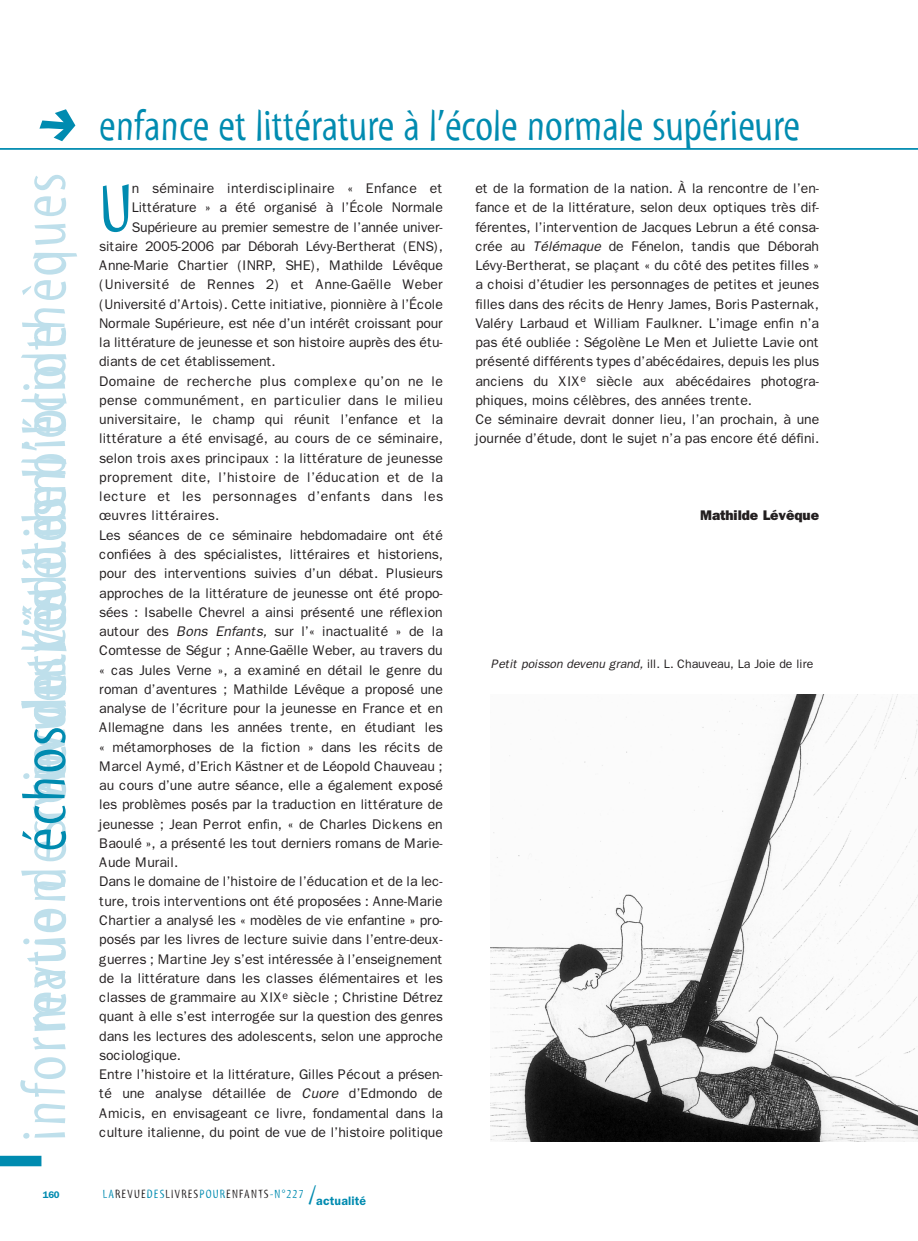
<style>
.page{position:relative;width:918px;height:1241px;background:#fff}
.page>*{position:absolute;margin:0;border:0;box-sizing:border-box;transform-origin:0 0}
.t1{font:87.5px "Ale Signs LL";color:#008bb0}
.t2{font:68.95px "Myriad Tilt";color:#008bb0}
.t3{font:63px "Myriad Tilt";letter-spacing:.04em;color:#bedfeb}
.t4{font:43.75px "Myriad Tilt";color:#008bb0}
.t5{font:14px/19.2px "Franklin Gothic";letter-spacing:-.005em;color:#231f20}
.t6{font:14px "Franklin Gothic";letter-spacing:.02em;color:#231f20}
.t7{font:14px "Franklin Gothic";letter-spacing:.035em;color:#231f20}
.t8{font:800 14px "Franklin Gothic";letter-spacing:-.005em;color:#231f20}
.t9{font:12.25px "Franklin Gothic";letter-spacing:-.005em;color:#231f20}
.t10{font:12.25px "Myriad Tilt";letter-spacing:.1em;color:#231f20}
.t11{font:600 9.62px "Franklin Gothic";color:#008bb0}
.s1{color:#008bb0}
.s2{font-style:italic}
.s3{font-size:26.25px;color:#008bb0}
.s4{font-family:"Franklin Gothic";font-weight:600;color:#008bb0}
</style>
<div class="page">
<hr style="left:0;top:148px;width:918px;height:2px;background:#008bb0">
<div style="left:0;top:1155px;width:41px;height:11px;background:#008bb0"></div>
<img style="left:491px;top:694px;width:426px;height:446px">
<h1 class="t1" style="left:29px;top:70px;width:58px">i</h1>
<h3 class="t3" style="left:21px;top:1031px;width:860px;rotate:-90deg">revue des revuesvie des bibliothèques</h3>
<h3 class="t3" style="left:21px;top:693px;width:371px;rotate:-90deg">u côté de l’école</h3>
<h3 class="t3" style="left:21px;top:806px;width:339px;rotate:-90deg">vie d l’édition</h3>
<h3 class="t3" style="left:21px;top:821px;width:235px;rotate:-90deg">rencontres</h3>
<h3 class="t3" style="left:21px;top:1140px;width:416px;rotate:-90deg">information <span class="s1">échos</span></h3>
<p class="t11" style="left:43px;top:1188px;width:18px">160</p>
<h3 class="t4" style="left:99px;top:109px;width:702px">enfance et littérature à l’école normale supérieure</h3>
<h2 class="t2" style="left:99px;top:183px;width:35px">U</h2>
<p class="t5" style="left:132px;top:178px;width:312px">n séminaire interdisciplinaire « Enfance et</p>
<p class="t5" style="left:132px;top:198px;width:312px">Littérature » a été organisé à l’École Normale</p>
<p class="t5" style="left:132px;top:217px;width:313px">Supérieure au premier semestre de l’année univer-</p>
<p class="t5" style="left:99px;top:236px;width:345px">sitaire 2005-2006 par Déborah Lévy-Bertherat (ENS),</p>
<p class="t5" style="left:99px;top:255px;width:345px">Anne-Marie Chartier (INRP, SHE), Mathilde Lévêque</p>
<p class="t5" style="left:99px;top:275px;width:345px">(Université de Rennes 2) et Anne-Gaëlle Weber</p>
<p class="t5" style="left:99px;top:294px;width:345px">(Université d’Artois). Cette initiative, pionnière à l’École</p>
<p class="t5" style="left:99px;top:313px;width:345px">Normale Supérieure, est née d’un intérêt croissant pour</p>
<p class="t5" style="left:99px;top:332px;width:345px">la littérature de jeunesse et son histoire auprès des étu-</p>
<p class="t5" style="left:99px;top:352px;width:178px">diants de cet établissement.</p>
<p class="t6" style="left:99px;top:372px;width:345px">Domaine de recherche plus complexe qu’on ne le</p>
<p class="t6" style="left:99px;top:392px;width:345px">pense communément, en particulier dans le milieu</p>
<p class="t5" style="left:99px;top:409px;width:345px">universitaire, le champ qui réunit l’enfance et la</p>
<p class="t5" style="left:99px;top:429px;width:345px">littérature a été envisagé, au cours de ce séminaire,</p>
<p class="t5" style="left:99px;top:448px;width:345px">selon trois axes principaux : la littérature de jeunesse</p>
<p class="t6" style="left:99px;top:469px;width:345px">proprement dite, l’histoire de l’éducation et de la</p>
<p class="t7" style="left:99px;top:488px;width:345px">lecture et les personnages d’enfants dans les</p>
<p class="t6" style="left:99px;top:507px;width:122px">œuvres littéraires.</p>
<p class="t5" style="left:99px;top:525px;width:345px">Les séances de ce séminaire hebdomadaire ont été</p>
<p class="t5" style="left:99px;top:544px;width:345px">confiées à des spécialistes, littéraires et historiens,</p>
<p class="t5" style="left:99px;top:563px;width:345px">pour des interventions suivies d’un débat. Plusieurs</p>
<p class="t5" style="left:99px;top:583px;width:345px">approches de la littérature de jeunesse ont été propo-</p>
<p class="t5" style="left:99px;top:602px;width:345px">sées : Isabelle Chevrel a ainsi présenté une réflexion</p>
<p class="t5" style="left:99px;top:621px;width:345px">autour des <span class="s2">Bons Enfants,</span> sur l’« inactualité » de la</p>
<p class="t5" style="left:99px;top:640px;width:345px">Comtesse de Ségur ; Anne-Gaëlle Weber, au travers du</p>
<p class="t5" style="left:99px;top:660px;width:345px">« cas Jules Verne », a examiné en détail le genre du</p>
<p class="t5" style="left:99px;top:679px;width:345px">roman d’aventures ; Mathilde Lévêque a proposé une</p>
<p class="t5" style="left:99px;top:698px;width:345px">analyse de l’écriture pour la jeunesse en France et en</p>
<p class="t5" style="left:99px;top:717px;width:345px">Allemagne dans les années trente, en étudiant les</p>
<p class="t5" style="left:99px;top:737px;width:345px">« métamorphoses de la fiction » dans les récits de</p>
<p class="t5" style="left:99px;top:756px;width:345px">Marcel Aymé, d’Erich Kästner et de Léopold Chauveau ;</p>
<p class="t5" style="left:99px;top:775px;width:345px">au cours d’une autre séance, elle a également exposé</p>
<p class="t5" style="left:99px;top:794px;width:345px">les problèmes posés par la traduction en littérature de</p>
<p class="t5" style="left:99px;top:814px;width:345px">jeunesse ; Jean Perrot enfin, « de Charles Dickens en</p>
<p class="t5" style="left:99px;top:833px;width:345px">Baoulé », a présenté les tout derniers romans de Marie-</p>
<p class="t5" style="left:99px;top:852px;width:81px">Aude Murail.</p>
<p class="t5" style="left:99px;top:871px;width:345px">Dans le domaine de l’histoire de l’éducation et de la lec-</p>
<p class="t5" style="left:99px;top:891px;width:345px">ture, trois interventions ont été proposées : Anne-Marie</p>
<p class="t5" style="left:99px;top:910px;width:345px">Chartier a analysé les « modèles de vie enfantine » pro-</p>
<p class="t5" style="left:99px;top:929px;width:345px">posés par les livres de lecture suivie dans l’entre-deux-</p>
<p class="t5" style="left:99px;top:948px;width:345px">guerres ; Martine Jey s’est intéressée à l’enseignement</p>
<p class="t5" style="left:99px;top:968px;width:345px">de la littérature dans les classes élémentaires et les</p>
<p class="t5" style="left:99px;top:987px;width:345px">classes de grammaire au XIX<sup>e</sup> siècle ; Christine Détrez</p>
<p class="t5" style="left:99px;top:1006px;width:345px">quant à elle s’est interrogée sur la question des genres</p>
<p class="t5" style="left:99px;top:1025px;width:345px">dans les lectures des adolescents, selon une approche</p>
<p class="t5" style="left:99px;top:1045px;width:83px">sociologique.</p>
<p class="t5" style="left:99px;top:1064px;width:345px">Entre l’histoire et la littérature, Gilles Pécout a présen-</p>
<p class="t5" style="left:99px;top:1083px;width:345px">té une analyse détaillée de <span class="s2">Cuore</span> d’Edmondo de</p>
<p class="t5" style="left:99px;top:1102px;width:345px">Amicis, en envisageant ce livre, fondamental dans la</p>
<p class="t5" style="left:99px;top:1122px;width:345px">culture italienne, du point de vue de l’histoire politique</p>
<p class="t10" style="left:103px;top:1188px;width:265px"><span class="s1">LA</span>REVUE<span class="s1">DES</span>LIVRES<span class="s1">POUR</span>ENFANTS<span class="s1">-N°227</span> <span class="s3">/</span><span class="s4">actualité</span></p>
<p class="t5" style="left:475px;top:178px;width:345px">et de la formation de la nation. À la rencontre de l’en&shy;fance et de la littérature, selon deux optiques très dif&shy;férentes, l’intervention de Jacques Lebrun a été consa&shy;crée au <span class="s2">Télémaque</span> de Fénelon, tandis que Déborah Lévy-Bertherat, se plaçant « du côté des petites filles » a choisi d’étudier les personnages de petites et jeunes filles dans des récits de Henry James, Boris Pasternak, Valéry Larbaud et William Faulkner. L’image enfin n’a pas été oubliée : Ségolène Le Men et Juliette Lavie ont présenté différents types d’abécédaires, depuis les plus anciens du XIX<sup>e</sup> siècle aux abécédaires photogra&shy;phiques, moins célèbres, des années trente.<br>Ce séminaire devrait donner lieu, l’an prochain, à une journée d’étude, dont le sujet n’a pas encore été défini.</p>
<p class="t8" style="left:700px;top:507px;width:120px">Mathilde Lévêque</p>
<p class="t9" style="left:491px;top:656px;width:324px"><span class="s2">Petit poisson devenu grand,</span> ill. L. Chauveau, La Joie de lire</p>
</div>
